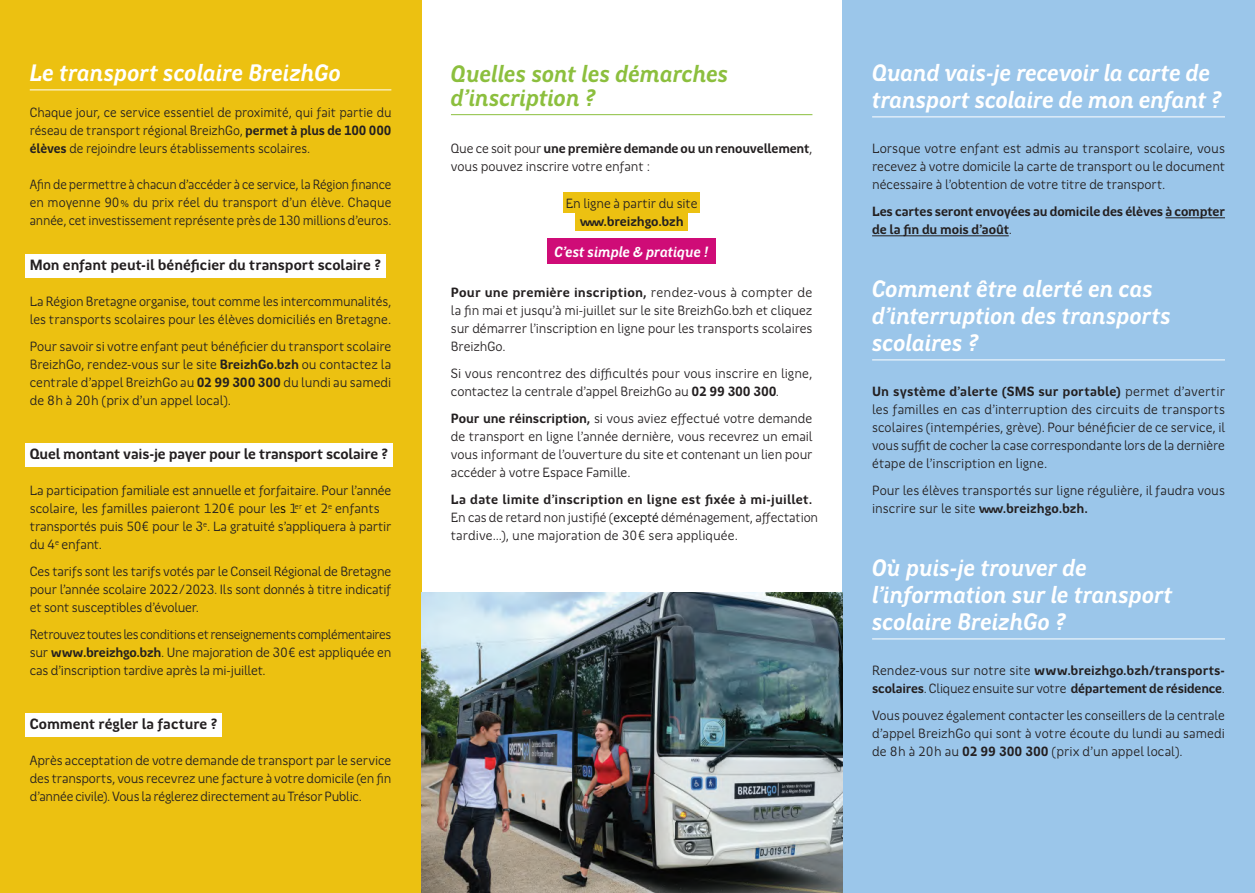
<style>
.page{position:relative;width:1255px;height:893px;background:#fff}
.page>*{position:absolute;margin:0;border:0;box-sizing:border-box;transform-origin:0 0}
.TitreBlanc{font:italic 700 24px/27px "Region Bretagne New";letter-spacing:-.005em;color:#fff}
.TitreRose1{font:italic 700 24px/27px "Region Bretagne New";letter-spacing:-.01em;color:#fff}
.TitreVert1{font:italic 700 24px/24px "Region Bretagne New";letter-spacing:-.005em;color:#8cbf3e}
.SousTitre{font:700 15px "Region Bretagne New";letter-spacing:-.005em;color:#231f20}
.t1{font:italic 700 15px "Region Bretagne New";letter-spacing:-.005em;color:#fff}
.t2{font:13.5px/18px "Region Bretagne New";letter-spacing:-.01em;color:#231f20;text-align:justify}
.t3{font:700 13.5px/18px "Region Bretagne New";letter-spacing:-.015em;color:#231f20}
.t4{font:13.5px "Region Bretagne New";letter-spacing:-.01em;color:#231f20;scale:.96 1}
.s1{font-weight:700}
.s2{color:#000}
.s3{font-weight:400}
</style>
<div class="page">
<div style="left:0;top:0;width:421px;height:893px;background:#ecc111"></div>
<div style="left:842px;top:0;width:412px;height:893px;background:#9bc6ea"></div>
<hr style="left:451px;top:114px;width:361px;height:1px;background:#8cbf3e">
<div style="left:563px;top:192px;width:137px;height:21px;background:#ecc111"></div>
<div style="left:575px;top:211px;width:113px;height:20px;background:#ecc111"></div>
<div style="left:547px;top:238px;width:169px;height:26px;background:#cf0c77"></div>
<hr style="left:872px;top:117px;width:352px;height:1px;background:#fff">
<hr style="left:1165px;top:218px;width:59px;height:1px;background:#231f20">
<hr style="left:872px;top:236px;width:136px;height:1px;background:#231f20">
<hr style="left:872px;top:360px;width:352px;height:1px;background:#fff">
<hr style="left:872px;top:639px;width:352px;height:1px;background:#fff">
<img style="left:421px;top:592px;width:421px;height:301px">
<hr style="left:30px;top:90px;width:361px;height:1px;background:#fff">
<div style="left:26px;top:254px;width:360px;height:24px;background:#fff"></div>
<div style="left:26px;top:443px;width:367px;height:24px;background:#fff"></div>
<div style="left:26px;top:713px;width:196px;height:24px;background:#fff"></div>
<p class="TitreBlanc" style="left:30px;top:60px;width:313px">Le transport scolaire BreizhGo</p>
<p class="t2" style="left:30px;top:104px;width:363px">Chaque jour, ce service essentiel de proximité, qui fait partie du réseau de transport régional BreizhGo, <span class="s1">permet à plus de 100 000</span></p>
<p class="t2" style="left:30px;top:140px;width:282px"><span class="s1">élèves</span> de rejoindre leurs établissements scolaires.</p>
<p class="t4" style="left:30px;top:177px;width:378px">Afin de permettre à chacun d’accéder à ce service, la Région finance</p>
<p class="t2" style="left:30px;top:194px;width:363px">en moyenne 90% du prix réel du transport d’un élève. Chaque année, cet investissement représente près de 130 millions d’euros.</p>
<p class="SousTitre" style="left:30px;top:257px;width:353px">Mon enfant peut-il bénéficier du transport scolaire ?</p>
<p class="t2" style="left:30px;top:293px;width:363px">La Région Bretagne organise, tout comme les intercommunalités, les transports scolaires pour les élèves domiciliés en Bretagne.</p>
<p class="t2" style="left:30px;top:338px;width:363px">Pour savoir si votre enfant peut bénéficier du transport scolaire BreizhGo, rendez-vous sur le site <span class="s1">BreizhGo.bzh</span> ou contactez la centrale d’appel BreizhGo au <span class="s1">02 99 300 300</span> du lundi au samedi de 8h à 20h (prix d’un appel local).</p>
<p class="SousTitre" style="left:30px;top:446px;width:360px">Quel montant vais-je payer pour le transport scolaire ?</p>
<p class="t2" style="left:30px;top:482px;width:363px;text-align:left">La participation familiale est annuelle et forfaitaire. Pour l’année scolaire, les familles paieront 120€ pour le<span class="s2">s</span> 1<sup>er</sup> et 2<sup>e</sup> enfants transportés puis 50€ pour le 3<sup>e</sup>. La gratuité s’appliquera à partir du 4<sup>e</sup> enfant.</p>
<p class="t2" style="left:30px;top:563px;width:363px">Ces tarifs sont les tarifs votés par le Conseil Régional de Bretagne pour l’année scolaire 2022/2023. Ils sont donnés à titre indicatif et sont susceptibles d’évoluer.</p>
<p class="t2" style="left:30px;top:626px;width:363px">Retrouvez toutes les conditions et renseignements complémentaires sur <span class="s1">www.breizhgo.bzh</span>. Une majoration de 30€ est appliquée en cas d’inscription tardive après la mi-juillet.</p>
<p class="SousTitre" style="left:30px;top:716px;width:190px">Comment régler la facture ?</p>
<p class="t2" style="left:30px;top:752px;width:363px">Après acceptation de votre demande de transport par le service des transports, vous recevrez une facture à votre domicile (en fin d’année civile). Vous la réglerez directement au Trésor Public.</p>
<p class="TitreVert1" style="left:451px;top:62px;width:279px">Quelles sont les démarches d’inscription ?</p>
<p class="t3" style="left:451px;top:140px;width:363px"><span class="s3">Que ce soit pour</span> une première demande ou un renouvellement<span class="s3">,</span></p>
<p class="t2" style="left:451px;top:158px;width:201px">vous pouvez inscrire votre enfant :</p>
<p class="t2" style="left:565px;top:194px;width:133px;text-align:center">En ligne à partir du site <span class="s1">www.breizhgo.bzh</span></p>
<p class="t1" style="left:554px;top:243px;width:156px">C’est simple &amp; pratique !</p>
<p class="t2" style="left:451px;top:284px;width:363px"><span class="s1">Pour une première inscription,</span> rendez-vous à compter de la fin mai et jusqu’à mi-juillet sur le site BreizhGo.bzh et cliquez sur démarrer l’inscription en ligne pour les transports scolaires BreizhGo.</p>
<p class="t2" style="left:451px;top:365px;width:363px">Si vous rencontrez des difficultés pour vous inscrire en ligne, contactez la centrale d’appel BreizhGo au <span class="s1">02 99 300 300</span>.</p>
<p class="t2" style="left:451px;top:410px;width:363px"><span class="s1">Pour une réinscription,</span> si vous aviez effectué votre demande de transport en ligne l’année dernière, vous recevrez un email vous informant de l’ouverture du site et contenant un lien pour accéder à votre Espace Famille.</p>
<p class="t2" style="left:451px;top:491px;width:369px;text-align:left"><span class="s1">La date limite d’inscription en ligne est fixée à mi-juillet.<br></span>En cas de retard non justifié (<span class="s2">excepté</span> déménagement, affectation tardive...), une majoration de 30€ sera appliquée.</p>
<p class="TitreRose1" style="left:872px;top:60px;width:351px">Quand vais-je recevoir la carte de transport scolaire de mon enfant ?</p>
<p class="t2" style="left:872px;top:140px;width:354px">Lorsque votre enfant est admis au transport scolaire, vous recevez à votre domicile la carte de transport ou le document nécessaire à l’obtention de votre titre de transport.</p>
<p class="t3" style="left:872px;top:203px;width:354px">Les cartes seront envoyées au domicile des élèves à compter de la fin du mois d’août<span class="s3">.</span></p>
<p class="TitreBlanc" style="left:872px;top:276px;width:300px">Comment être alerté en cas d’interruption des transports scolaires ?</p>
<p class="t2" style="left:872px;top:383px;width:354px"><span class="s1">Un système d’alerte (SMS sur portable)</span> permet d’avertir les familles en cas d’interruption des circuits de transports scolaires (intempéries, grève). Pour bénéficier de ce service, il vous suffit de cocher la case correspondante lors de la dernière étape de l’inscription en ligne.</p>
<p class="t2" style="left:872px;top:482px;width:354px">Pour les élèves transportés sur ligne régulière, il faudra vous inscrire sur le site <span class="s1">www.breizhgo.bzh.</span></p>
<p class="TitreBlanc" style="left:872px;top:555px;width:302px">Où puis-je trouver de l’information sur le transport scolaire BreizhGo ?</p>
<p class="t3" style="left:872px;top:662px;width:354px"><span class="s3">Rendez-vous sur notre site</span> www.breizhgo.bzh/transports&shy;scolaires<span class="s3">. Cliquez ensuite sur votre</span> département de résidence<span class="s3">.</span></p>
<p class="t2" style="left:872px;top:707px;width:354px">Vous pouvez également contacter les conseillers de la centrale d’appel BreizhGo qui sont à votre écoute du lundi au samedi de 8h à 20h au <span class="s1">02 99 300 300</span> (prix d’un appel local).</p>
</div>
